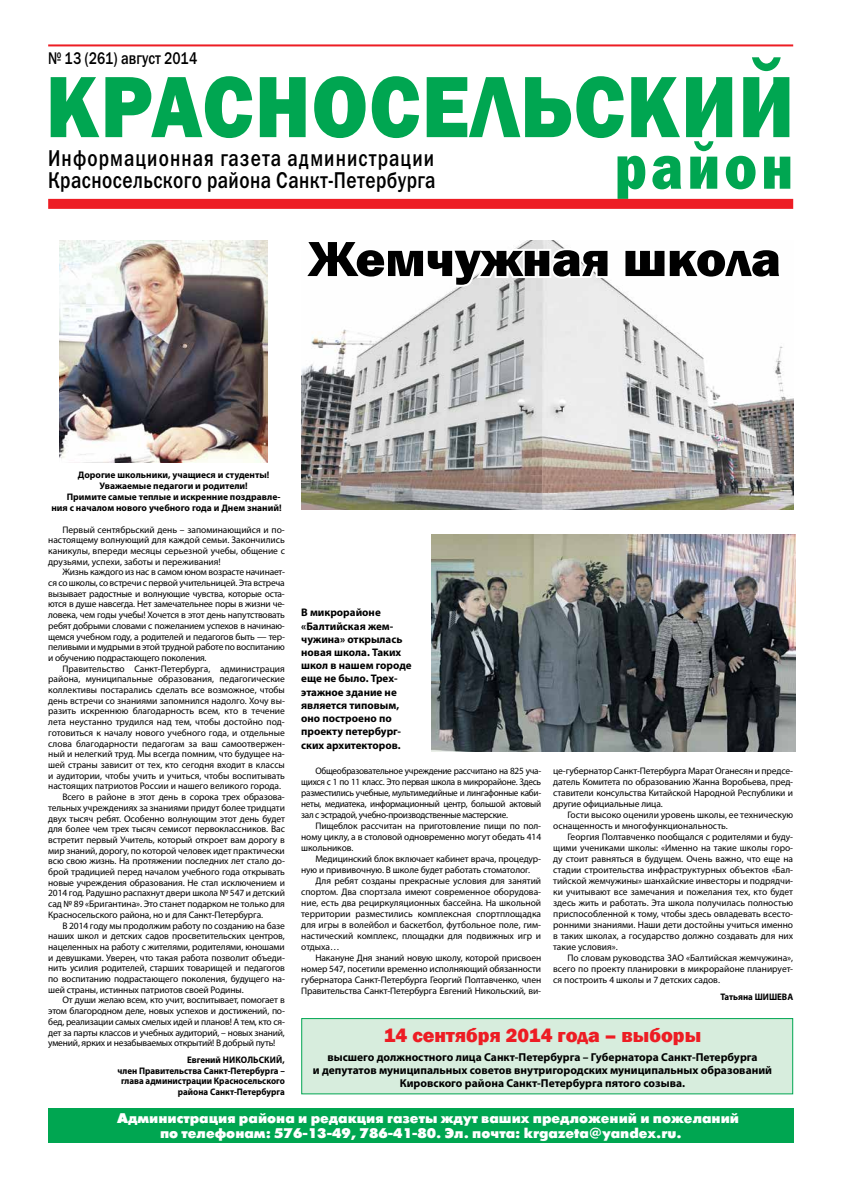
<style>
.page{position:relative;width:842px;height:1191px;background:#fff}
.page>*{position:absolute;margin:0;border:0;box-sizing:border-box;transform-origin:0 0}
.t1{font:800 90px "Franklin Gothic";letter-spacing:.02em;color:#00a651;scale:.9 1}
.t2{font:800 65px "Franklin Gothic";color:#00a651;scale:.84 1}
.t3{font:800 51px "Franklin Gothic";color:#000}
.t4{font:23px/22px "Franklin Gothic Medium C";letter-spacing:.025em;color:#000;scale:.79 1}
.t5{font:800 20px "Franklin Gothic";color:#ed1d24}
.t6{font:17px "Franklin Gothic Medium C";color:#000;scale:.79 1}
.t7{font:14px/15px "Futuris XC";color:#fff}
.t8{font:700 11.5px/13px "Myriad Pro";color:#000;text-align:center}
.t9{font:700 11px/13.2px "Myriad Pro";color:#000}
.t10{font:9.5px/11px "Myriad Pro";letter-spacing:-.01em;color:#000;text-align:justify}
.t11{font:700 9.5px "Myriad Pro";color:#000}
.t12{font:700 9.5px/10.8px "Myriad Pro";color:#000;text-align:right;scale:.94 1}
</style>
<div class="page">
<hr style="left:48px;top:44px;width:745px;height:2px;background:#ed1d24">
<div style="left:48px;top:199px;width:745px;height:10px;background:#ed1d24"></div>
<img style="left:301px;top:284px;width:492px;height:225px">
<div style="left:48px;top:1108px;width:746px;height:34px;background:#00a651"></div>
<svg style="left:301px;top:240px;width:310px;height:50px"></svg>
<img style="left:431px;top:534px;width:365px;height:217px">
<img style="left:59px;top:240px;width:208px;height:222px">
<div style="left:301px;top:1018px;width:492px;height:76px;background:#d7eddd;border:1px solid #00a651"></div>
<h3 class="t6" style="left:48px;top:49px;width:190px">№ 13 (261) август 2014</h3>
<h1 class="t1" style="left:46px;top:49px;width:833px">Красносельский</h1>
<h2 class="t2" style="left:615px;top:125px;width:214px">район</h2>
<h3 class="t4" style="left:48px;top:146px;width:492px">Информационная газета администрации красносельского района санкт-петербурга</h3>
<h3 class="t3" style="left:308px;top:226px;width:474px">Жемчужная школа</h3>
<p class="t11" style="left:78px;top:468px;width:193px">Дорогие школьники, учащиеся и студенты!</p>
<p class="t11" style="left:99px;top:479px;width:150px">Уважаемые педагоги и родители!</p>
<p class="t11" style="left:67px;top:490px;width:215px">Примите самые теплые и искренние поздравле-</p>
<p class="t11" style="left:51px;top:501px;width:232px">ния с началом нового учебного года и Днем знаний!</p>
<p class="t10" style="left:48px;top:524px;width:238px;line-height:10.7px;text-indent:14px">Первый сентябрьский день – запоминающийся и по&shy;настоящему волнующий для каждой семьи. Закончились каникулы, впереди месяцы серьезной учебы, общение с друзьями, успехи, заботы и переживания!</p>
<p class="t10" style="left:48px;top:566px;width:238px;line-height:10.7px;text-indent:14px">Жизнь каждого из нас в самом юном возрасте начинает&shy;ся со школы, со встречи с первой учительницей. Эта встреча вызывает радостные и волнующие чувства, которые оста&shy;ются в душе навсегда. Нет замечательнее поры в жизни че&shy;ловека, чем годы учебы! Хочется в этот день напутствовать ребят добрыми словами с пожеланием успехов в начинаю&shy;щемся учебном году, а родителей и педагогов быть — тер&shy;пеливыми и мудрыми в этой трудной работе по воспитанию и обучению подрастающего поколения.</p>
<p class="t10" style="left:62px;top:663px;width:224px">Правительство Санкт-Петербурга, администрация</p>
<p class="t10" style="left:48px;top:673px;width:238px">района, муниципальные образования, педагогические</p>
<p class="t10" style="left:48px;top:684px;width:238px">коллективы постарались сделать все возможное, чтобы</p>
<p class="t10" style="left:48px;top:695px;width:238px">день встречи со знаниями запомнился надолго. Хочу вы-</p>
<p class="t10" style="left:48px;top:705px;width:238px">разить искреннюю благодарность всем, кто в течение</p>
<p class="t10" style="left:48px;top:716px;width:238px">лета неустанно трудился над тем, чтобы достойно под-</p>
<p class="t10" style="left:48px;top:727px;width:238px">готовиться к началу нового учебного года, и отдельные</p>
<p class="t10" style="left:48px;top:737px;width:238px">слова благодарности педагогам за ваш самоотвержен-</p>
<p class="t10" style="left:48px;top:748px;width:238px">ный и нелегкий труд. Мы всегда помним, что будущее на-</p>
<p class="t10" style="left:48px;top:759px;width:238px">шей страны зависит от тех, кто сегодня входит в классы</p>
<p class="t10" style="left:48px;top:770px;width:238px">и аудитории, чтобы учить и учиться, чтобы воспитывать</p>
<p class="t10" style="left:48px;top:780px;width:234px">настоящих патриотов России и нашего великого города.</p>
<p class="t10" style="left:62px;top:791px;width:224px">Всего в районе в этот день в сорока трех образова-</p>
<p class="t10" style="left:48px;top:802px;width:238px">тельных учреждениях за знаниями придут более тридцати</p>
<p class="t10" style="left:48px;top:812px;width:238px">двух тысяч ребят. Особенно волнующим этот день будет</p>
<p class="t10" style="left:48px;top:823px;width:238px">для более чем трех тысяч семисот первоклассников. Вас</p>
<p class="t10" style="left:48px;top:834px;width:238px">встретит первый Учитель, который откроет вам дорогу в</p>
<p class="t10" style="left:48px;top:844px;width:238px">мир знаний, дорогу, по которой человек идет практически</p>
<p class="t10" style="left:48px;top:855px;width:238px">всю свою жизнь. На протяжении последних лет стало до-</p>
<p class="t10" style="left:48px;top:866px;width:238px">брой традицией перед началом учебного года открывать</p>
<p class="t10" style="left:48px;top:877px;width:238px">новые учреждения образования. Не стал исключением и</p>
<p class="t10" style="left:48px;top:887px;width:238px">2014 год. Радушно распахнут двери школа № 547 и детский</p>
<p class="t10" style="left:48px;top:898px;width:238px">сад № 89 «Бригантина». Это станет подарком не только для</p>
<p class="t10" style="left:48px;top:909px;width:216px">Красносельского района, но и для Санкт-Петербурга.</p>
<p class="t10" style="left:62px;top:919px;width:224px">В 2014 году мы продолжим работу по созданию на базе</p>
<p class="t10" style="left:48px;top:930px;width:238px">наших школ и детских садов просветительских центров,</p>
<p class="t10" style="left:48px;top:941px;width:238px">нацеленных на работу с жителями, родителями, юношами</p>
<p class="t10" style="left:48px;top:951px;width:238px">и девушками. Уверен, что такая работа позволит объеди-</p>
<p class="t10" style="left:48px;top:962px;width:238px">нить усилия родителей, старших товарищей и педагогов</p>
<p class="t10" style="left:48px;top:973px;width:238px">по воспитанию подрастающего поколения, будущего на-</p>
<p class="t10" style="left:48px;top:984px;width:197px">шей страны, истинных патриотов своей Родины.</p>
<p class="t10" style="left:62px;top:994px;width:224px">От души желаю всем, кто учит, воспитывает, помогает в</p>
<p class="t10" style="left:48px;top:1005px;width:238px">этом благородном деле, новых успехов и достижений, по-</p>
<p class="t10" style="left:48px;top:1016px;width:238px">бед, реализации самых смелых идей и планов! А тем, кто ся-</p>
<p class="t10" style="left:48px;top:1026px;width:238px">дет за парты классов и учебных аудиторий, – новых знаний,</p>
<p class="t10" style="left:48px;top:1037px;width:229px">умений, ярких и незабываемых открытий! В добрый путь!</p>
<p class="t12" style="left:118px;top:1054px;width:179px">Евгений Никольский,<br>член Правительства Санкт-Петербурга – глава администрации Красносельского района Санкт-Петербурга</p>
<p class="t9" style="left:301px;top:606px;width:112px">В микрорайоне «Балтийская жем&shy;чужина» открылась новая школа. Таких школ в нашем городе еще не было. Трех&shy;этажное здание не является типовым, оно построено по проекту петербург&shy;ских архитекторов.</p>
<p class="t10" style="left:301px;top:765px;width:241px;text-indent:14px">Общеобразовательное учреждение рассчитано на 825 уча&shy;щихся с 1 по 11 класс. Это первая школа в микрорайоне. Здесь разместились учебные, мультимедийные и лингафонные каби&shy;неты, медиатека, информационный центр, большой актовый зал с эстрадой, учебно-производственные мастерские.</p>
<p class="t10" style="left:301px;top:820px;width:241px;text-indent:14px">Пищеблок рассчитан на приготовление пищи по пол&shy;ному циклу, а в столовой одновременно могут обедать 414 школьников.</p>
<p class="t10" style="left:301px;top:853px;width:241px;text-indent:14px">Медицинский блок включает кабинет врача, процедур&shy;ную и прививочную. В школе будет работать стоматолог.</p>
<p class="t10" style="left:301px;top:875px;width:241px;text-indent:14px">Для ребят созданы прекрасные условия для занятий спортом. Два спортзала имеют современное оборудова&shy;ние, есть два рециркуляционных бассейна. На школьной территории разместились комплексная спортплощадка для игры в волейбол и баскетбол, футбольное поле, гим&shy;настический комплекс, площадки для подвижных игр и отдыха…</p>
<p class="t10" style="left:301px;top:952px;width:241px;text-indent:14px">Накануне Дня знаний новую школу, которой присвоен номер 547, посетили временно исполняющий обязанности губернатора Санкт-Петербурга Георгий Полтавченко, член Правительства Санкт-Петербурга Евгений Никольский, ви-</p>
<p class="t10" style="left:553px;top:765px;width:241px">це-губернатор Санкт-Петербурга Марат Оганесян и предсе&shy;датель Комитета по образованию Жанна Воробьева, пред&shy;ставители консульства Китайской Народной Республики и другие официальные лица.</p>
<p class="t10" style="left:553px;top:809px;width:241px;text-indent:14px">Гости высоко оценили уровень школы, ее техническую оснащенность и многофункциональность.</p>
<p class="t10" style="left:553px;top:831px;width:241px;text-indent:14px">Георгия Полтавченко пообщался с родителями и буду&shy;щими учениками школы: «Именно на такие школы горо&shy;ду стоит равняться в будущем. Очень важно, что еще на стадии строительства инфраструктурных объектов «Бал&shy;тийской жемчужины» шанхайские инвесторы и подрядчи&shy;ки учитывают все замечания и пожелания тех, кто будет здесь жить и работать. Эта школа получилась полностью приспособленной к тому, чтобы здесь овладевать всесто&shy;ронними знаниями. Наши дети достойны учиться именно в таких школах, а государство должно создавать для них такие условия».</p>
<p class="t10" style="left:553px;top:952px;width:241px;text-indent:14px">По словам руководства ЗАО «Балтийская жемчужина», всего по проекту планировки в микрорайоне планирует&shy;ся построить 4 школы и 7 детских садов.</p>
<p class="t12" style="left:720px;top:991px;width:79px">Татьяна ШИШЕВА</p>
<h3 class="t5" style="left:384px;top:1022px;width:319px">14 сентября 2014 года – выборы</h3>
<p class="t8" style="left:313px;top:1049px;width:461px">высшего должностного лица Санкт-Петербурга – Губернатора Санкт-Петербурга<br>и депутатов муниципальных советов внутригородских муниципальных образований<br>Кировского района Санкт-Петербурга пятого созыва.</p>
<h3 class="t7" style="left:160px;top:1110px;width:580px;text-indent:-43px">Администрация района и редакция газеты ждут ваших предложений и пожеланий по телефонам: 576-13-49, 786-41-80. Эл. почта: krgazeta@yandex.ru.</h3>
</div>
